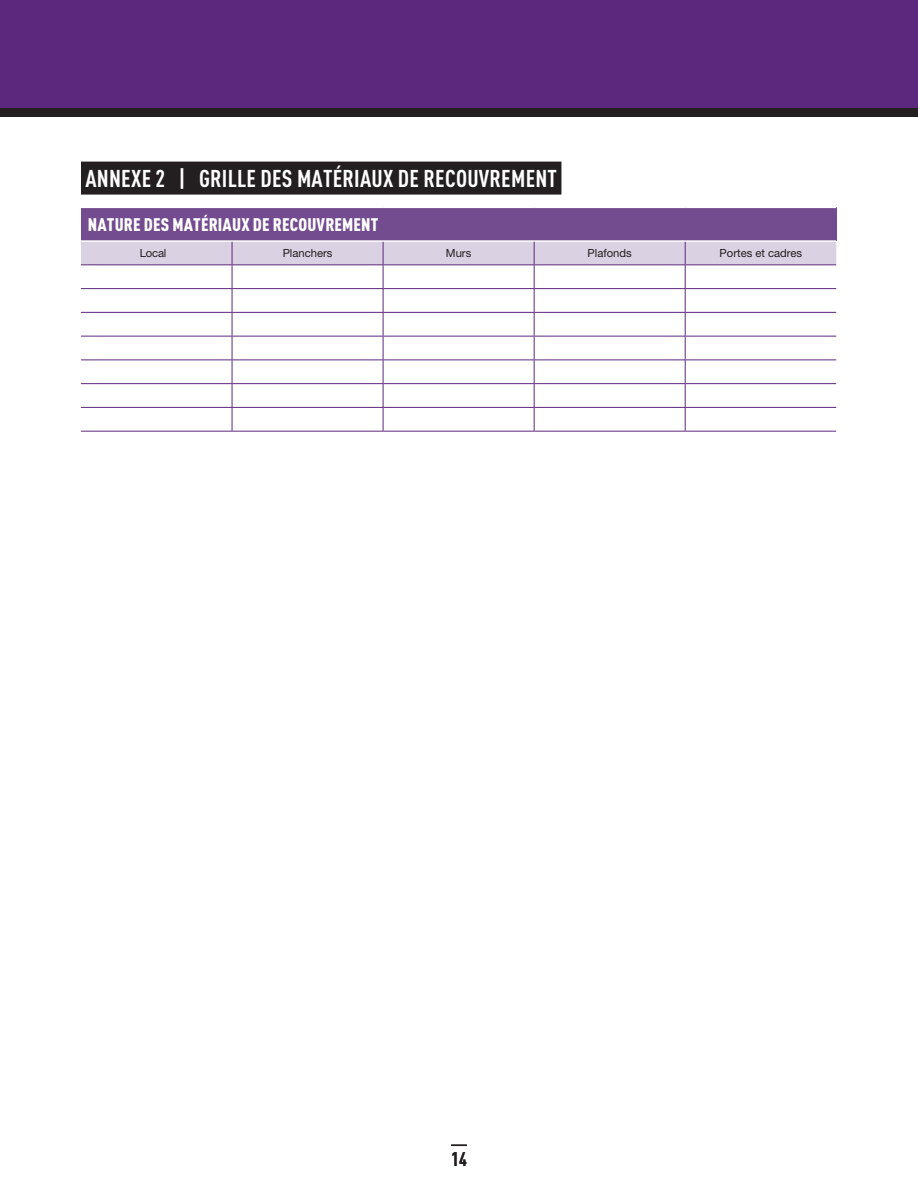
<style>
.page{position:relative;width:918px;height:1188px;background:#fff}
.page>*{position:absolute;margin:0;border:0;box-sizing:border-box;transform-origin:0 0}
.t1{font:700 condensed 24px "DINOT";letter-spacing:.01em;color:#fff}
.t2{font:700 condensed 19.5px "DINOT";color:#231f20}
.t3{font:900 condensed 18px "DINOT";letter-spacing:.01em;color:#fff}
.t4{font:11.25px "Helvetica Neue";color:#231f20}
</style>
<div class="page">
<div style="left:0;top:0;width:918px;height:117px;background:#5c287e"></div>
<div style="left:0;top:109px;width:918px;height:8px;background:#231f20"></div>
<div style="left:81px;top:162px;width:480px;height:33px;background:#231f20"></div>
<div style="left:81px;top:207px;width:755px;height:34px;background:#734c90"></div>
<hr style="left:81px;top:207px;width:151px;height:1px;background:#fff">
<hr style="left:232px;top:207px;width:151px;height:1px;background:#fff">
<hr style="left:383px;top:207px;width:151px;height:1px;background:#fff">
<hr style="left:534px;top:207px;width:151px;height:1px;background:#fff">
<hr style="left:685px;top:207px;width:151px;height:1px;background:#fff">
<hr style="left:81px;top:240px;width:151px;height:2px;background:#fff">
<hr style="left:232px;top:240px;width:151px;height:2px;background:#fff">
<hr style="left:383px;top:240px;width:151px;height:2px;background:#fff">
<hr style="left:534px;top:240px;width:151px;height:2px;background:#fff">
<hr style="left:685px;top:240px;width:151px;height:2px;background:#fff">
<svg style="left:81px;top:241px;width:755px;height:190px"></svg>
<hr style="left:685px;top:407px;width:151px;height:1px;background:#5c287e">
<hr style="left:81px;top:431px;width:151px;height:1px;background:#5c287e">
<hr style="left:232px;top:431px;width:151px;height:1px;background:#5c287e">
<hr style="left:383px;top:431px;width:151px;height:1px;background:#5c287e">
<hr style="left:534px;top:431px;width:151px;height:1px;background:#5c287e">
<hr style="left:685px;top:431px;width:151px;height:1px;background:#5c287e">
<svg style="left:451px;top:1145px;width:16px;height:1px"></svg>
<p class="t1" style="left:85px;top:164px;width:473px">ANNEXE 2 | GRILLE DES MATÉRIAUX DE RECOUVREMENT</p>
<p class="t3" style="left:88px;top:213px;width:292px">NATURE DES MATÉRIAUX DE RECOUVREMENT</p>
<p class="t4" style="left:140px;top:247px;width:28px">Local</p>
<p class="t4" style="left:283px;top:247px;width:51px">Planchers</p>
<p class="t4" style="left:446px;top:247px;width:27px">Murs</p>
<p class="t4" style="left:588px;top:247px;width:46px">Plafonds</p>
<p class="t4" style="left:720px;top:247px;width:84px">Portes et cadres</p>
<p class="t2" style="left:451px;top:1148px;width:17px">14</p>
</div>
